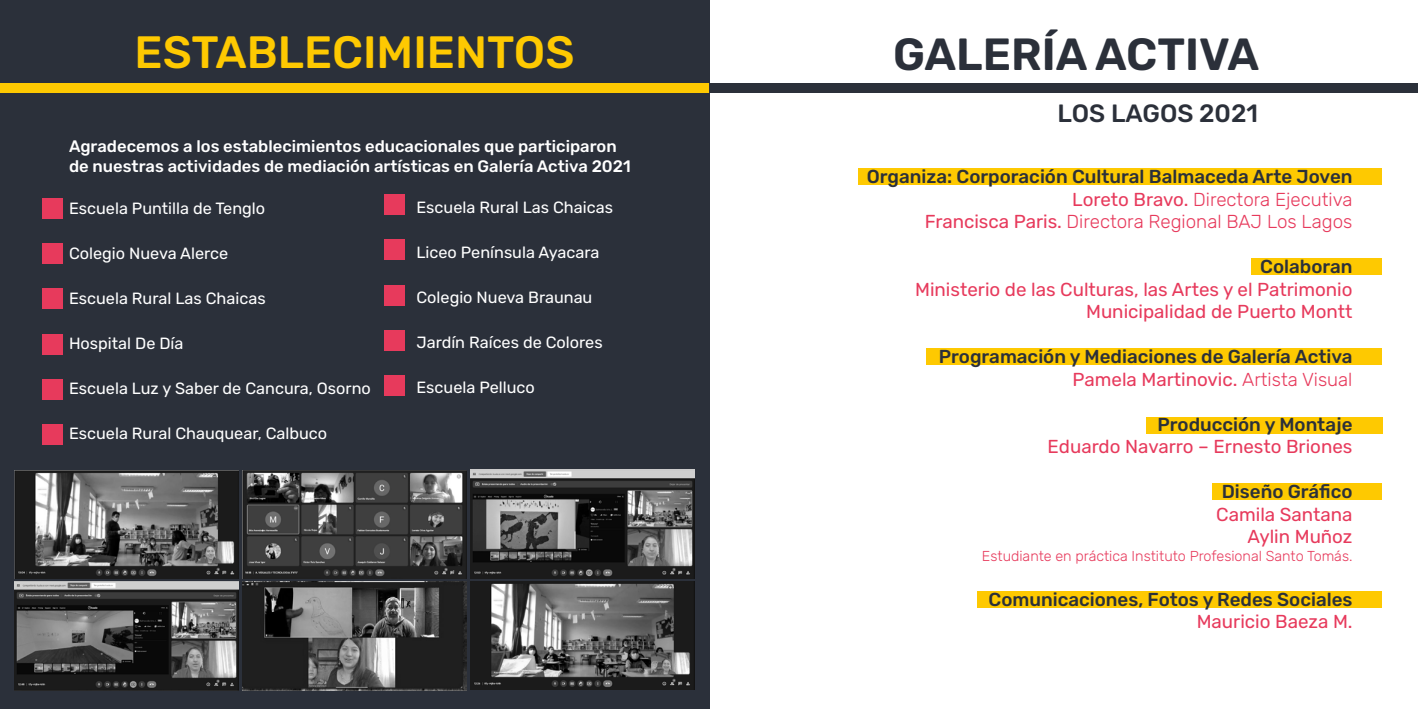
<style>
.page{position:relative;width:1418px;height:709px;background:#fff}
.page>*{position:absolute;margin:0;border:0;box-sizing:border-box;transform-origin:0 0}
.t1{font:500 45.25px "Rubik";color:#fec901}
.t2{font:600 45px "Rubik";color:#2b303a}
.t3{font:500 25px "Rubik";color:#2b303a}
.t4{font:500 18.75px/22.5px "Rubik";color:#2b303a;text-align:right}
.t5{font:18.75px/22.5px "Rubik";color:#e73a5c;text-align:right}
.t6{font:500 16.62px/19.9px "Rubik";color:#fff}
.t7{font:16.25px "Rubik";color:#fff}
.t8{font:300 14.38px "Rubik";color:#e73a5c}
.s1{font-weight:400;color:#e73a5c}
.s2{font-weight:300;color:#e73a5c}
</style>
<div class="page">
<div style="left:0;top:0;width:709px;height:709px;background:#2b303a"></div>
<div style="left:0;top:83px;width:709px;height:10px;background:#fec901"></div>
<div style="left:709px;top:83px;width:708px;height:10px;background:#2b303a"></div>
<div style="left:42px;top:198px;width:21px;height:20px;background:#e73a5c"></div>
<div style="left:42px;top:243px;width:21px;height:20px;background:#e73a5c"></div>
<div style="left:42px;top:288px;width:21px;height:21px;background:#e73a5c"></div>
<div style="left:42px;top:334px;width:21px;height:20px;background:#e73a5c"></div>
<div style="left:42px;top:379px;width:21px;height:20px;background:#e73a5c"></div>
<div style="left:42px;top:424px;width:21px;height:21px;background:#e73a5c"></div>
<div style="left:384px;top:194px;width:21px;height:20px;background:#e73a5c"></div>
<div style="left:384px;top:239px;width:21px;height:21px;background:#e73a5c"></div>
<div style="left:384px;top:285px;width:21px;height:20px;background:#e73a5c"></div>
<div style="left:384px;top:330px;width:21px;height:20px;background:#e73a5c"></div>
<div style="left:384px;top:376px;width:21px;height:20px;background:#e73a5c"></div>
<div style="left:858px;top:168px;width:523px;height:16px;background:#fec901"></div>
<div style="left:1251px;top:258px;width:130px;height:16px;background:#fec901"></div>
<div style="left:926px;top:348px;width:455px;height:16px;background:#fec901"></div>
<div style="left:1145px;top:417px;width:236px;height:16px;background:#fec901"></div>
<div style="left:1212px;top:484px;width:169px;height:16px;background:#fec901"></div>
<div style="left:977px;top:591px;width:404px;height:16px;background:#fec901"></div>
<img style="left:14px;top:470px;width:224px;height:108px">
<img style="left:14px;top:582px;width:224px;height:108px">
<img style="left:470px;top:470px;width:225px;height:108px">
<img style="left:470px;top:582px;width:225px;height:107px">
<img style="left:242px;top:582px;width:225px;height:108px">
<img style="left:242px;top:470px;width:225px;height:108px">
<h1 class="t1" style="left:135px;top:27px;width:441px">ESTABLECIMIENTOS</h1>
<h2 class="t2" style="left:893px;top:29px;width:367px">GALERÍA ACTIVA</h2>
<h3 class="t3" style="left:1057px;top:99px;width:202px">LOS LAGOS 2021</h3>
<p class="t6" style="left:69px;top:137px;width:563px">Agradecemos a los establecimientos educacionales que participaron de nuestras actividades de mediación artísticas en Galería Activa 2021</p>
<p class="t7" style="left:69px;top:199px;width:198px">Escuela Puntilla de Tenglo</p>
<p class="t7" style="left:69px;top:244px;width:161px">Colegio Nueva Alerce</p>
<p class="t7" style="left:69px;top:289px;width:198px">Escuela Rural Las Chaicas</p>
<p class="t7" style="left:69px;top:334px;width:116px">Hospital De Día</p>
<p class="t7" style="left:69px;top:379px;width:303px">Escuela Luz y Saber de Cancura, Osorno</p>
<p class="t7" style="left:69px;top:424px;width:260px">Escuela Rural Chauquear, Calbuco</p>
<p class="t7" style="left:416px;top:198px;width:198px">Escuela Rural Las Chaicas</p>
<p class="t7" style="left:416px;top:243px;width:185px">Liceo Península Ayacara</p>
<p class="t7" style="left:416px;top:288px;width:177px">Colegio Nueva Braunau</p>
<p class="t7" style="left:416px;top:333px;width:188px">Jardín Raíces de Colores</p>
<p class="t7" style="left:416px;top:378px;width:120px">Escuela Pelluco</p>
<p class="t4" style="left:866px;top:166px;width:487px">Organiza: Corporación Cultural Balmaceda Arte Joven<br><span class="s1">Loreto Bravo.</span> <span class="s2">Directora Ejecutiva<br></span><span class="s1">Francisca Paris.</span> <span class="s2">Directora Regional BAJ Los Lagos</span></p>
<p class="t4" style="left:1260px;top:256px;width:94px">Colaboran</p>
<p class="t5" style="left:915px;top:278px;width:439px">Ministerio de las Culturas, las Artes y el Patrimonio<br>Municipalidad de Puerto Montt</p>
<p class="t4" style="left:938px;top:346px;width:415px">Programación y Mediaciones de Galería Activa<br><span class="s1">Pamela Martinovic.</span> <span class="s2">Artista Visual</span></p>
<p class="t4" style="left:1157px;top:413px;width:196px">Producción y Montaje</p>
<p class="t5" style="left:1047px;top:436px;width:306px">Eduardo Navarro – Ernesto Briones</p>
<p class="t4" style="left:1221px;top:481px;width:132px">Diseño Gráfico</p>
<p class="t5" style="left:1216px;top:503px;width:138px">Camila Santana<br>Aylin Muñoz</p>
<p class="t8" style="left:981px;top:547px;width:372px">Estudiante en práctica Instituto Profesional Santo Tomás.</p>
<p class="t4" style="left:988px;top:588px;width:365px">Comunicaciones, Fotos y Redes Sociales</p>
<p class="t5" style="left:1196px;top:611px;width:157px">Mauricio Baeza M.</p>
</div>
